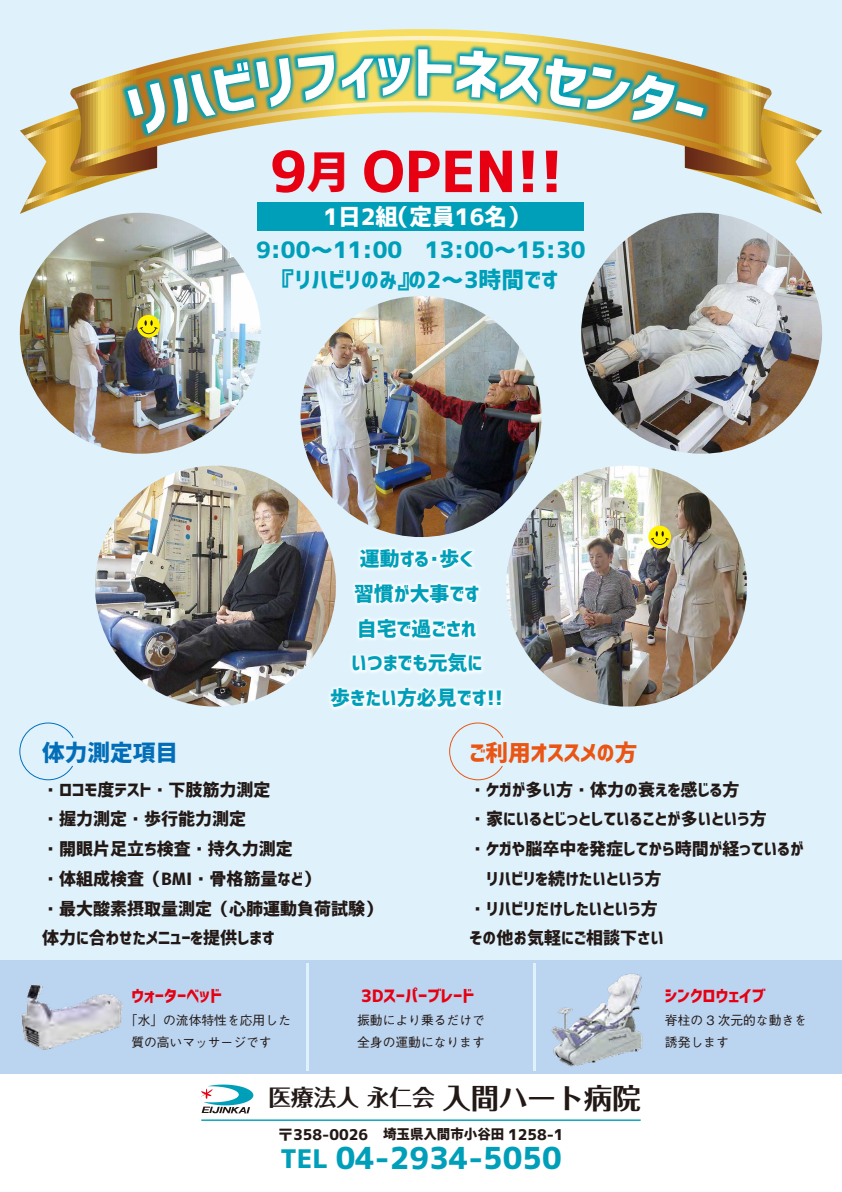
<style>
.page{position:relative;width:842px;height:1192px;background:#fff}
.page>*{position:absolute;margin:0;border:0;box-sizing:border-box;transform-origin:0 0}
.t1{font:56.7px "Corporate Logo Bold";color:#e60012}
.t2{font:30.25px "Corporate Logo Bold";color:#009fb9}
.t3{font:22.7px/29.8px "Corporate Logo Bold";color:#009fb9;text-align:center}
.t4{font:700 22.7px "Folk Pro";color:#221815}
.t5{font:22.7px "Corporate Logo Bold";color:#fff}
.t6{font:22.7px "Corporate Logo Bold";color:#ea5514}
.t7{font:22.7px "Corporate Logo Bold";color:#036eb8}
.t8{font:19.85px/34.7px "Corporate Logo Bold";color:#009fb9;text-align:center}
.t9{font:17px/29.8px "Corporate Logo Bold";color:#221815}
.t10{font:17px "Corporate Logo Bold";color:#e60012}
.t11{font:14.9px "Corporate Logo Bold";color:#221815}
.t12{font:500 12.75px/22.3px "Gothic BBB Pro";color:#221815}
.s1{font-size:43.95px}
.s2{font-size:28.35px}
.s3{font-size:25.6px}
.s4{font-size:13.45px}
</style>
<div class="page">
<div style="left:0;top:0;width:842px;height:1073px;background:#dff2fc"></div>
<div style="left:0;top:960px;width:842px;height:113px;background:#bbd4ef"></div>
<hr style="left:533px;top:963px;width:3px;height:107px;background:#dff2fc">
<hr style="left:306px;top:963px;width:3px;height:107px;background:#dff2fc">
<img style="left:300px;top:296px;width:241px;height:241px;border-radius:120px">
<img style="left:20px;top:213px;width:241px;height:241px;border-radius:120px">
<img style="left:95px;top:466px;width:241px;height:241px;border-radius:117px">
<img style="left:506px;top:466px;width:241px;height:241px;border-radius:116px">
<img style="left:581px;top:213px;width:241px;height:241px;border-radius:120px">
<img style="left:21px;top:984px;width:102px;height:66px">
<svg style="left:19px;top:722px;width:55px;height:59px"></svg>
<svg style="left:449px;top:747px;width:54px;height:34px"></svg>
<div style="left:258px;top:203px;width:326px;height:28px;background:#009fb9"></div>
<svg style="left:137px;top:315px;width:23px;height:23px"></svg>
<svg style="left:140px;top:320px;width:18px;height:14px"></svg>
<div style="left:648px;top:526px;width:23px;height:22px;background:#fff100;border-radius:50%"></div>
<svg style="left:651px;top:531px;width:18px;height:14px"></svg>
<img style="left:551px;top:973px;width:92px;height:94px">
<svg style="left:201px;top:1085px;width:52px;height:28px"></svg>
<hr style="left:201px;top:1119px;width:440px;height:2px;background:#009fb9">
<img style="left:89px;top:29px;width:576px;height:115px">
<svg style="left:20px;top:83px;width:145px;height:131px"></svg>
<svg style="left:173px;top:58px;width:118px;height:65px;background:#adbc92"></svg>
<svg style="left:297px;top:55px;width:37px;height:45px;background:#bfd6ae"></svg>
<svg style="left:342px;top:58px;width:68px;height:40px;background:#b5d8b2"></svg>
<svg style="left:418px;top:49px;width:121px;height:54px;background:#bed9af"></svg>
<svg style="left:546px;top:58px;width:276px;height:156px"></svg>
<img style="left:292px;top:510px;width:249px;height:237px">
<h1 class="t1" style="left:270px;top:133px;width:295px">9<span class="s1">月</span> OPEN!!</h1>
<h3 class="t5" style="left:323px;top:201px;width:208px">1日2組（定員16名）</h3>
<h3 class="t3" style="left:256px;top:234px;width:331px">9:00～11:00　13:00～15:30『リハビリのみ』の2～3時間です</h3>
<p class="t8" style="left:330px;top:541px;width:174px">運動する・歩く<br>習慣が大事です<br>自宅で過ごされ<br>いつまでも元気に<br>歩きたい方必見です!!</p>
<h3 class="t6" style="left:469px;top:737px;width:170px">ご利用オススメの方</h3>
<p class="t9" style="left:469px;top:774px;width:272px">・ケガが多い方・体力の衰えを感じる方</p>
<p class="t9" style="left:469px;top:804px;width:299px">・家にいるとじっとしていることが多いという方</p>
<p class="t9" style="left:469px;top:833px;width:336px">・ケガや脳卒中を発症してから時間が経っているが</p>
<p class="t9" style="left:486px;top:863px;width:177px">リハビリを続けたいという方</p>
<p class="t9" style="left:469px;top:893px;width:190px">・リハビリだけしたいという方</p>
<p class="t9" style="left:469px;top:923px;width:197px">その他お気軽にご相談下さい</p>
<h3 class="t7" style="left:42px;top:737px;width:138px">体力測定項目</h3>
<p class="t9" style="left:42px;top:774px;width:342px">・ロコモ度テスト・下肢筋力測定<br>・握力測定・歩行能力測定<br>・開眼片足立ち検査・持久力測定<br>・体組成検査（BMI・骨格筋量など）<br>・最大酸素摂取量測定（心肺運動負荷試験）体力に合わせたメニューを提供します</p>
<p class="t10" style="left:131px;top:984px;width:92px">ウォーターベッド</p>
<p class="t10" style="left:361px;top:984px;width:115px">3Dスーパーブレード</p>
<p class="t10" style="left:665px;top:984px;width:101px">シンクロウェイブ</p>
<p class="t12" style="left:131px;top:1007px;width:161px;text-indent:-6px">「水」の流体特性を応用した質の高いマッサージです</p>
<p class="t12" style="left:357px;top:1007px;width:129px">振動により乗るだけで全身の運動になります</p>
<p class="t12" style="left:665px;top:1007px;width:143px">脊柱の 3 次元的な動きを誘発します</p>
<h3 class="t4" style="left:269px;top:1078px;width:374px">医療法人 永仁会 <span class="s2">入間ハート病院</span></h3>
<h2 class="t2" style="left:280px;top:1138px;width:283px"><span class="s3">TEL</span> 04-2934-5050</h2>
<p class="t11" style="left:278px;top:1124px;width:287px">〒358-0026　<span class="s4">埼玉県入間市小谷田</span> 1258-1</p>
</div>
